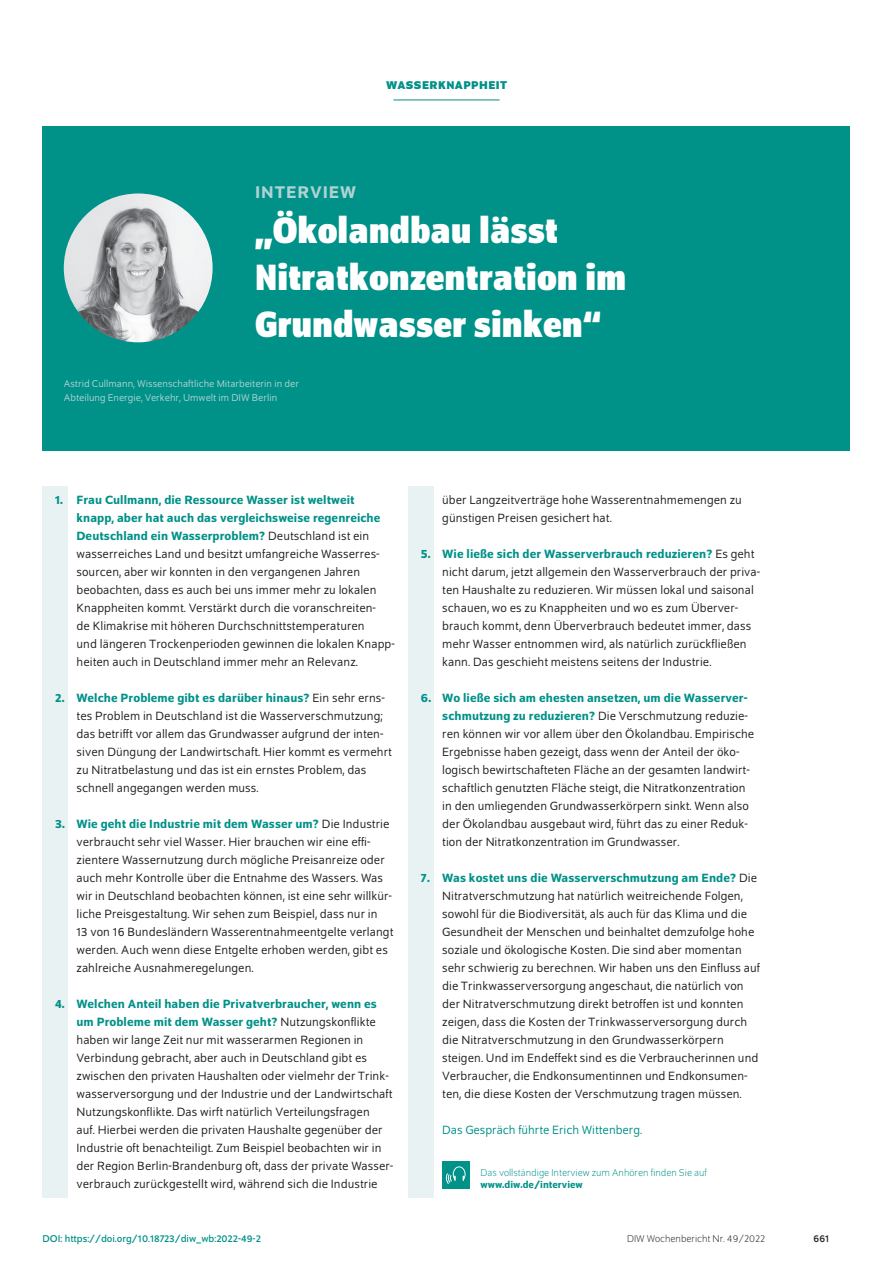
<style>
.page{position:relative;width:893px;height:1263px;background:#fff}
.page>*{position:absolute;margin:0;border:0;box-sizing:border-box;transform-origin:0 0}
.t1{font:700 semi-condensed 39px/46.8px "Schumpeter";color:#fff}
.t2{font:500 18px "Schumpeter";letter-spacing:.05em;color:#afd3d2}
.t3{font:12.75px/18px "Schumpeter Blond";letter-spacing:.005em;color:#231f20}
.t4{font:500 12.75px/18px "Schumpeter";letter-spacing:.005em;color:#009188}
.t5{font:12.75px "Schumpeter Blond";color:#009188}
.t6{font:700 12px "Schumpeter";letter-spacing:.04em;color:#009188}
.t7{font:10.5px/13.5px "Schumpeter Blond";color:#afd3d2}
.t8{font:300 10.5px "Schumpeter";color:#009188}
.t9{font:10.5px "Schumpeter";color:#009188}
.t10{font:300 10.5px "Schumpeter";color:#231f20}
.t11{font:500 10.5px "Schumpeter";color:#009188}
.t12{font:10.5px "Schumpeter";color:#231f20}
.s1{font-family:"Schumpeter Blond";font-weight:400;color:#231f20}
.s2{font-family:"Schumpeter";font-weight:500;color:#009188}
</style>
<div class="page">
<div style="left:408px;top:486px;width:26px;height:711px;background:#e9f2f2"></div>
<div style="left:43px;top:486px;width:25px;height:711px;background:#e9f2f2"></div>
<div style="left:442px;top:1161px;width:27px;height:27px;background:#009188"></div>
<svg style="left:446px;top:1166px;width:20px;height:18px"></svg>
<div style="left:43px;top:126px;width:807px;height:324px;background:#009188"></div>
<hr style="left:393px;top:100px;width:107px;height:1px;background:#009188">
<img style="left:64px;top:193px;width:149px;height:149px;border-radius:74px">
<p class="t6" style="left:386px;top:79px;width:122px">WASSERKNAPPHEIT</p>
<h2 class="t2" style="left:255px;top:183px;width:102px">INTERVIEW</h2>
<h1 class="t1" style="left:255px;top:207px;width:373px">„Ökolandbau lässt<br>Nitratkonzentration im<br>Grundwasser sinken“</h1>
<p class="t7" style="left:64px;top:377px;width:237px">Astrid Cullmann, Wissenschaftliche Mitarbeiterin in der<br>Abteilung Energie, Verkehr, Umwelt im DIW Berlin</p>
<p class="t4" style="left:77px;top:491px;width:305px;text-indent:-21px">1. Frau Cullmann, die Ressource Wasser ist weltweit knapp, aber hat auch das vergleichsweise regenreiche<br>Deutschland ein Wasserproblem? <span class="s1">Deutschland ist ein</span></p>
<p class="t3" style="left:77px;top:545px;width:320px">wasserreiches Land und besitzt umfangreiche Wasserres&shy;sourcen, aber wir konnten in den vergangenen Jahren beobachten, dass es auch bei uns immer mehr zu lokalen Knappheiten kommt. Verstärkt durch die voranschreiten-<br>de Klimakrise mit höheren Durchschnittstemperaturen<br>und längeren Trockenperioden gewinnen die lokalen Knapp&shy;heiten auch in Deutschland immer mehr an Relevanz.</p>
<p class="t4" style="left:55px;top:689px;width:331px">2. Welche Probleme gibt es darüber hinaus? <span class="s1">Ein sehr erns-</span></p>
<p class="t3" style="left:77px;top:707px;width:317px">tes Problem in Deutschland ist die Wasserverschmutzung; das betrifft vor allem das Grundwasser aufgrund der inten&shy;siven Düngung der Landwirtschaft. Hier kommt es vermehrt zu Nitratbelastung und das ist ein ernstes Problem, das schnell angegangen werden muss.</p>
<p class="t4" style="left:55px;top:815px;width:336px">3. Wie geht die Industrie mit dem Wasser um? <span class="s1">Die Industrie</span></p>
<p class="t3" style="left:77px;top:833px;width:318px">verbraucht sehr viel Wasser. Hier brauchen wir eine effi&shy;zientere Wassernutzung durch mögliche Preisanreize oder auch mehr Kontrolle über die Entnahme des Wassers. Was wir in Deutschland beobachten können, ist eine sehr willkür&shy;liche Preisgestaltung. Wir sehen zum Beispiel, dass nur in<br>13 von 16 Bundesländern Wasserentnahmeentgelte verlangt werden. Auch wenn diese Entgelte erhoben werden, gibt es zahlreiche Ausnahmeregelungen.</p>
<p class="t4" style="left:55px;top:995px;width:323px;text-align:right">4. Welchen Anteil haben die Privatverbraucher, wenn es um Probleme mit dem Wasser geht? <span class="s1">Nutzungskonflikte</span></p>
<p class="t3" style="left:77px;top:1031px;width:318px">haben wir lange Zeit nur mit wasserarmen Regionen in Verbindung gebracht, aber auch in Deutschland gibt es zwischen den privaten Haushalten oder vielmehr der Trink&shy;wasserversorgung und der Industrie und der Landwirtschaft Nutzungskonflikte. Das wirft natürlich Verteilungsfragen<br>auf. Hierbei werden die privaten Haushalte gegenüber der Industrie oft benachteiligt. Zum Beispiel beobachten wir in der Region Berlin-Brandenburg oft, dass der private Wasser&shy;verbrauch zurückgestellt wird, während sich die Industrie</p>
<p class="t9" style="left:43px;top:1233px;width:220px">DOI: https://doi.org/10.18723/diw_wb:2022-49-2</p>
<p class="t3" style="left:442px;top:491px;width:301px">über Langzeitverträge hohe Wasserentnahmemengen zu günstigen Preisen gesichert hat.</p>
<p class="t4" style="left:421px;top:545px;width:335px">5. Wie ließe sich der Wasserverbrauch reduzieren? <span class="s1">Es geht</span></p>
<p class="t3" style="left:442px;top:563px;width:320px">nicht darum, jetzt allgemein den Wasserverbrauch der priva&shy;ten Haushalte zu reduzieren. Wir müssen lokal und saisonal schauen, wo es zu Knappheiten und wo es zum Überver&shy;brauch kommt, denn Überverbrauch bedeutet immer, dass mehr Wasser entnommen wird, als natürlich zurückfließen kann. Das geschieht meistens seitens der Industrie.</p>
<p class="t4" style="left:421px;top:689px;width:328px">6. Wo ließe sich am ehesten ansetzen, um die Wasserver-</p>
<p class="t3" style="left:442px;top:707px;width:314px"><span class="s2">schmutzung zu reduzieren?</span> Die Verschmutzung reduzie&shy;ren können wir vor allem über den Ökolandbau. Empirische Ergebnisse haben gezeigt, dass wenn der Anteil der öko&shy;logisch bewirtschafteten Fläche an der gesamten landwirt&shy;schaftlich genutzten Fläche steigt, die Nitratkonzentration in den umliegenden Grundwasserkörpern sinkt. Wenn also der Ökolandbau ausgebaut wird, führt das zu einer Reduk&shy;tion der Nitratkonzentration im Grundwasser.</p>
<p class="t4" style="left:421px;top:869px;width:338px">7. Was kostet uns die Wasserverschmutzung am Ende? <span class="s1">Die</span></p>
<p class="t3" style="left:442px;top:887px;width:319px">Nitratverschmutzung hat natürlich weitreichende Folgen, sowohl für die Biodiversität, als auch für das Klima und die Gesundheit der Menschen und beinhaltet demzufolge hohe soziale und ökologische Kosten. Die sind aber momentan sehr schwierig zu berechnen. Wir haben uns den Einfluss auf die Trinkwasserversorgung angeschaut, die natürlich von der Nitratverschmutzung direkt betroffen ist und konnten zeigen, dass die Kosten der Trinkwasserversorgung durch die Nitratverschmutzung in den Grundwasserkörpern steigen. Und im Endeffekt sind es die Verbraucherinnen und Verbraucher, die Endkonsumentinnen und Endkonsumen&shy;ten, die diese Kosten der Verschmutzung tragen müssen.</p>
<p class="t5" style="left:442px;top:1124px;width:201px">Das Gespräch führte Erich Wittenberg.</p>
<p class="t8" style="left:480px;top:1167px;width:228px">Das vollständige Interview zum Anhören finden Sie auf</p>
<p class="t11" style="left:480px;top:1179px;width:104px">www.diw.de/interview</p>
<p class="t10" style="left:627px;top:1234px;width:140px">DIW Wochenbericht Nr. 49/2022</p>
<p class="t12" style="left:813px;top:1233px;width:17px">661</p>
</div>
